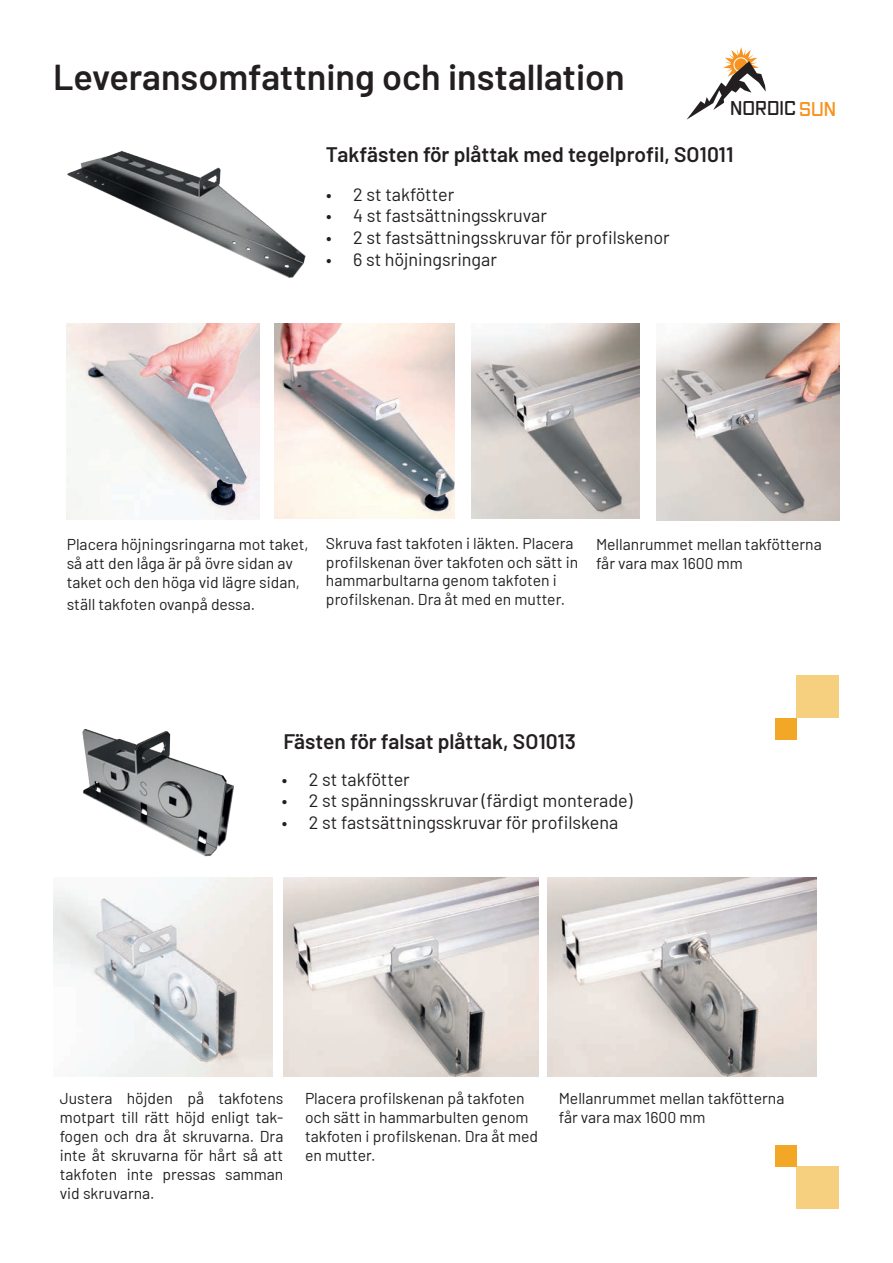
<style>
.page{position:relative;width:893px;height:1263px;background:#fff}
.page>*{position:absolute;margin:0;border:0;box-sizing:border-box;transform-origin:0 0}
.t1{font:600 36px "Barlow";color:#231f20}
.t2{font:600 21px "Barlow";color:#231f20}
.t3{font:600 19.35px "Vox Round";color:#231f20}
.t4{font:18px "Barlow";color:#231f20}
.t5{font:15.75px/18.9px "Barlow";color:#231f20}
.s1{color:#f7931d}
</style>
<div class="page">
<img style="left:67px;top:323px;width:192px;height:197px">
<img style="left:274px;top:323px;width:181px;height:195px">
<img style="left:472px;top:323px;width:167px;height:195px">
<img style="left:656px;top:323px;width:183px;height:197px">
<img style="left:67px;top:151px;width:239px;height:127px">
<div style="left:796px;top:1166px;width:43px;height:43px;background:#f7d07f"></div>
<div style="left:775px;top:1145px;width:21px;height:21px;background:#f3a727"></div>
<div style="left:796px;top:675px;width:43px;height:43px;background:#f7d07f"></div>
<div style="left:775px;top:718px;width:21px;height:21px;background:#f3a727"></div>
<svg style="left:687px;top:47px;width:79px;height:73px"></svg>
<img style="left:53px;top:877px;width:219px;height:200px">
<img style="left:547px;top:877px;width:270px;height:200px">
<img style="left:283px;top:877px;width:256px;height:200px">
<img style="left:82px;top:728px;width:152px;height:129px">
<h1 class="t1" style="left:53px;top:51px;width:573px">Leveransomfattning och installation</h1>
<p class="t3" style="left:730px;top:96px;width:107px">NORDIC <span class="s1">SUN</span></p>
<h2 class="t2" style="left:326px;top:139px;width:409px">Takfästen för plåttak med tegelprofil, SO1011</h2>
<p class="t4" style="left:326px;top:181px;width:129px">• 2 st takfötter</p>
<p class="t4" style="left:326px;top:203px;width:222px">• 4 st fastsättningsskruvar</p>
<p class="t4" style="left:326px;top:224px;width:345px">• 2 st fastsättningsskruvar för profilskenor</p>
<p class="t4" style="left:326px;top:246px;width:172px">• 6 st höjningsringar</p>
<p class="t5" style="left:67px;top:534px;width:243px">Placera höjningsringarna mot taket, så att den låga är på övre sidan av taket och den höga vid lägre sidan,</p>
<p class="t5" style="left:67px;top:593px;width:190px">ställ takfoten ovanpå dessa.</p>
<p class="t5" style="left:326px;top:532px;width:254px">Skruva fast takfoten i läkten. Placera profilskenan över takfoten och sätt in hammarbultarna genom takfoten i profilskenan. Dra åt med en mutter.</p>
<p class="t5" style="left:596px;top:534px;width:227px">Mellanrummet mellan takfötterna får vara max 1600 mm</p>
<h2 class="t2" style="left:283px;top:726px;width:294px">Fästen för falsat plåttak, SO1013</h2>
<p class="t4" style="left:282px;top:766px;width:129px">• 2 st takfötter</p>
<p class="t4" style="left:282px;top:788px;width:352px">• 2 st spänningsskruvar (färdigt monterade)</p>
<p class="t4" style="left:282px;top:809px;width:338px">• 2 st fastsättningsskruvar för profilskena</p>
<p class="t5" style="left:60px;top:1088px;width:225px;text-align:justify">Justera höjden på takfotens motpart till rätt höjd enligt tak&shy;fogen och dra åt skruvarna. Dra inte åt skruvarna för hårt så att takfoten inte pressas samman vid skruvarna.</p>
<p class="t5" style="left:305px;top:1088px;width:235px">Placera profilskenan på takfoten och sätt in hammarbulten genom takfoten i profilskenan. Dra åt med en mutter.</p>
<p class="t5" style="left:559px;top:1088px;width:227px">Mellanrummet mellan takfötterna får vara max 1600 mm</p>
</div>
